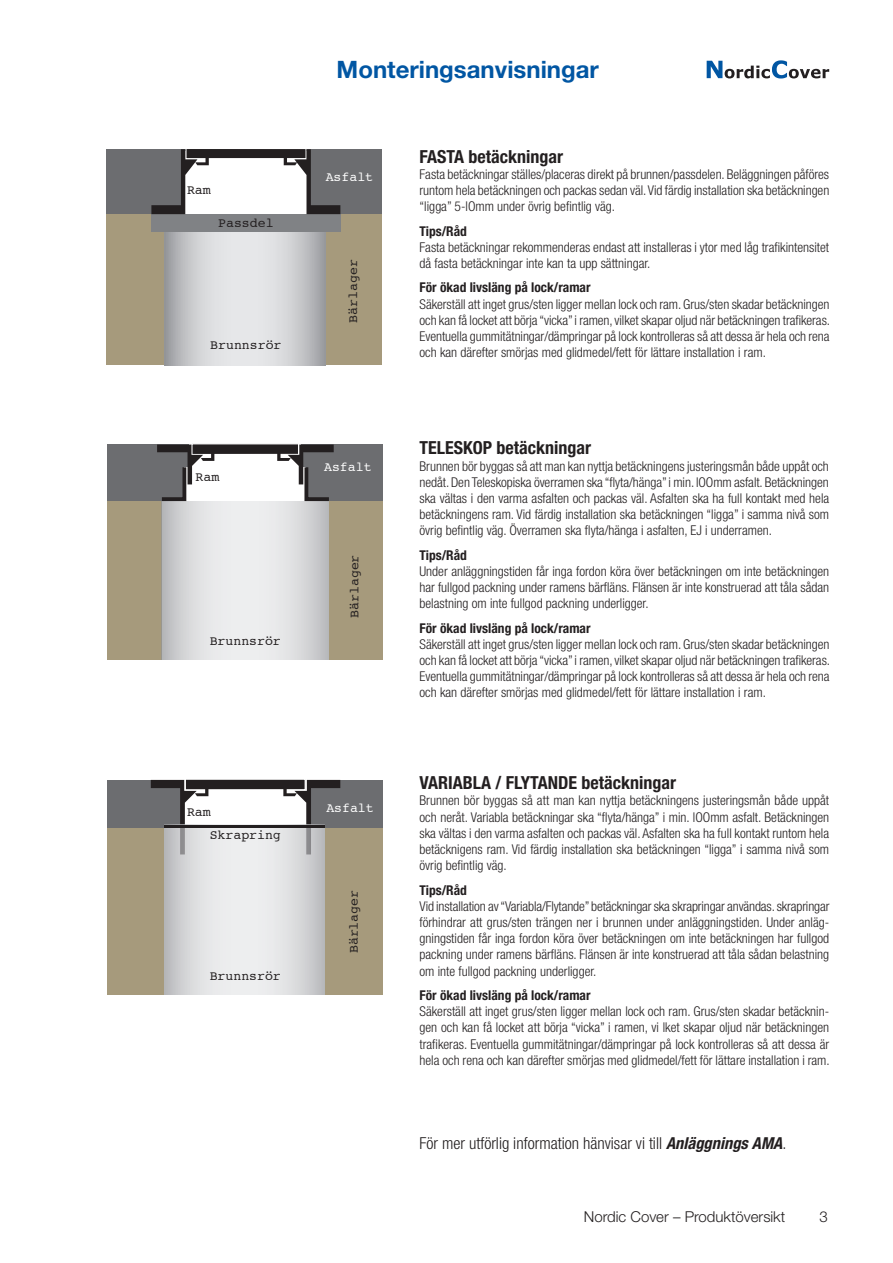
<style>
.page{position:relative;width:893px;height:1263px;background:#fff}
.page>*{position:absolute;margin:0;border:0;box-sizing:border-box;transform-origin:0 0}
.t1{font:700 24px "Helvetica Neue";color:#0156a3}
.t2{font:700 condensed 18px "Helvetica Neue";color:#231f20}
.t3{font:300 condensed 16.5px "Helvetica Neue";color:#231f20}
.t4{font:300 15px "Helvetica Neue";color:#231f20}
.t5{font:300 condensed 13.5px/16.2px "Helvetica Neue";color:#231f20;text-align:justify}
.t6{font:700 condensed 13.5px "Helvetica Neue";color:#231f20}
.t7{font:13.2px "Courier";color:#231f20}
.t8{font:13.2px "Courier";color:#fff}
.s1{font-weight:700;font-style:italic}
</style>
<div class="page">
<svg style="left:707px;top:60px;width:122px;height:19px"></svg>
<div style="left:106px;top:149px;width:276px;height:65px;background:#6c6d70"></div>
<div style="left:106px;top:214px;width:276px;height:151px;background:#a69a7c"></div>
<svg style="left:165px;top:232px;width:160px;height:133px"></svg>
<div style="left:151px;top:214px;width:189px;height:18px;background:#808285"></div>
<svg style="left:151px;top:149px;width:189px;height:65px"></svg>
<div style="left:107px;top:780px;width:276px;height:48px;background:#6c6d70"></div>
<div style="left:183px;top:779px;width:125px;height:47px;background:#fff"></div>
<div style="left:107px;top:828px;width:276px;height:166px;background:#a69a7c"></div>
<div style="left:185px;top:779px;width:120px;height:11px;background:#231f20"></div>
<div style="left:185px;top:779px;width:121px;height:11px;border:1px solid #fff"></div>
<svg style="left:164px;top:828px;width:160px;height:166px"></svg>
<hr style="left:164px;top:825px;width:160px;height:3px;background:#231f20">
<svg style="left:151px;top:780px;width:57px;height:74px"></svg>
<svg style="left:283px;top:780px;width:57px;height:74px"></svg>
<div style="left:107px;top:445px;width:276px;height:56px;background:#6c6d70"></div>
<div style="left:189px;top:445px;width:111px;height:56px;background:#fff"></div>
<div style="left:107px;top:501px;width:276px;height:158px;background:#a69a7c"></div>
<div style="left:192px;top:444px;width:107px;height:10px;background:#231f20"></div>
<div style="left:191px;top:443px;width:108px;height:12px;border:1px solid #fff"></div>
<svg style="left:162px;top:501px;width:167px;height:158px"></svg>
<svg style="left:157px;top:445px;width:57px;height:58px"></svg>
<svg style="left:277px;top:445px;width:57px;height:58px"></svg>
<p class="t7" style="left:187px;top:180px;width:25px">Ram</p>
<p class="t7" style="left:218px;top:213px;width:57px">Passdel</p>
<p class="t7" style="left:210px;top:334px;width:73px">Brunnsrör</p>
<p class="t7" style="left:195px;top:466px;width:25px">Ram</p>
<p class="t7" style="left:210px;top:630px;width:73px">Brunnsrör</p>
<p class="t7" style="left:187px;top:802px;width:25px">Ram</p>
<p class="t7" style="left:210px;top:824px;width:73px">Skrapring</p>
<p class="t7" style="left:210px;top:966px;width:73px">Brunnsrör</p>
<h1 class="t1" style="left:337px;top:55px;width:264px">Monteringsanvisningar</h1>
<p class="t8" style="left:326px;top:166px;width:49px">Asfalt</p>
<p class="t7" style="left:343px;top:322px;width:65px;rotate:-90deg">Bärlager</p>
<p class="t8" style="left:324px;top:457px;width:49px">Asfalt</p>
<p class="t7" style="left:343px;top:603px;width:65px;rotate:-90deg">Bärlager</p>
<p class="t7" style="left:344px;top:618px;width:65px;rotate:-90deg">Bärlager</p>
<p class="t8" style="left:326px;top:798px;width:49px">Asfalt</p>
<p class="t7" style="left:343px;top:953px;width:65px;rotate:-90deg">Bärlager</p>
<h2 class="t2" style="left:420px;top:145px;width:145px">FASTA betäckningar</h2>
<p class="t5" style="left:420px;top:166px;width:411px">Fasta betäckningar ställes/placeras direkt på brunnen/passdelen. Beläggningen påföres runtom hela betäckningen och packas sedan väl. Vid färdig installation ska betäckningen “ligga” 5-lOmm under övrig befintlig väg.</p>
<p class="t6" style="left:420px;top:223px;width:49px">Tips/Råd</p>
<p class="t5" style="left:420px;top:239px;width:411px">Fasta betäckningar rekommenderas endast att installeras i ytor med låg trafikintensitet då fasta betäckningar inte kan ta upp sättningar.</p>
<p class="t6" style="left:420px;top:279px;width:173px">För ökad livsläng på lock/ramar</p>
<p class="t5" style="left:420px;top:296px;width:412px">Säkerställ att inget grus/sten ligger mellan lock och ram. Grus/sten skadar betäckningen och kan få locket att börja “vicka” i ramen, vilket skapar oljud när betäckningen trafikeras.<br>Eventuella gummitätningar/dämpringar på lock kontrolleras så att dessa är hela och rena och kan därefter smörjas med glidmedel/fett för lättare installation i ram.</p>
<h2 class="t2" style="left:420px;top:437px;width:173px">TELESKOP betäckningar</h2>
<p class="t5" style="left:420px;top:458px;width:411px">Brunnen bör byggas så att man kan nyttja betäckningens justeringsmån både uppåt och nedåt. Den Teleskopiska överramen ska “flyta/hänga” i min. lOOmm asfalt. Betäckningen ska vältas i den varma asfalten och packas väl. Asfalten ska ha full kontakt med hela betäckningens ram. Vid färdig installation ska betäckningen “ligga” i samma nivå som övrig befintlig väg. Överramen ska flyta/hänga i asfalten, EJ i underramen.</p>
<p class="t6" style="left:420px;top:547px;width:49px">Tips/Råd</p>
<p class="t5" style="left:420px;top:563px;width:411px">Under anläggningstiden får inga fordon köra över betäckningen om inte betäckningen har fullgod packning under ramens bärfläns. Flänsen är inte konstruerad att tåla sådan belastning om inte fullgod packning underligger.</p>
<p class="t6" style="left:420px;top:620px;width:173px">För ökad livsläng på lock/ramar</p>
<p class="t5" style="left:420px;top:636px;width:412px">Säkerställ att inget grus/sten ligger mellan lock och ram. Grus/sten skadar betäckningen och kan få locket att börja “vicka” i ramen, vilket skapar oljud när betäckningen trafikeras.<br>Eventuella gummitätningar/dämpringar på lock kontrolleras så att dessa är hela och rena och kan därefter smörjas med glidmedel/fett för lättare installation i ram.</p>
<h2 class="t2" style="left:420px;top:772px;width:258px">VARIABLA / FLYTANDE betäckningar</h2>
<p class="t5" style="left:420px;top:792px;width:411px">Brunnen bör byggas så att man kan nyttja betäckningens justeringsmån både uppåt och neråt. Variabla betäckningar ska “flyta/hänga” i min. lOOmm asfalt. Betäckningen ska vältas i den varma asfalten och packas väl. Asfalten ska ha full kontakt runtom hela betäcknigens ram. Vid färdig installation ska betäckningen “ligga” i samma nivå som övrig befintlig väg.</p>
<p class="t6" style="left:420px;top:882px;width:49px">Tips/Råd</p>
<p class="t5" style="left:420px;top:898px;width:411px">Vid installation av “Variabla/Flytande” betäckningar ska skrapringar användas. skrapringar förhindrar att grus/sten trängen ner i brunnen under anläggningstiden. Under anläg&shy;gningstiden får inga fordon köra över betäckningen om inte betäckningen har fullgod packning under ramens bärfläns. Flänsen är inte konstruerad att tåla sådan belastning om inte fullgod packning underligger.</p>
<p class="t6" style="left:420px;top:987px;width:173px">För ökad livsläng på lock/ramar</p>
<p class="t5" style="left:420px;top:1003px;width:412px">Säkerställ att inget grus/sten ligger mellan lock och ram. Grus/sten skadar betäcknin&shy;gen och kan få locket att börja “vicka” i ramen, vi lket skapar oljud när betäckningen trafikeras. Eventuella gummitätningar/dämpringar på lock kontrolleras så att dessa är hela och rena och kan därefter smörjas med glidmedel/fett för lättare installation i ram.</p>
<p class="t3" style="left:420px;top:1134px;width:368px">För mer utförlig information hänvisar vi till <span class="s1">Anläggnings AMA</span>.</p>
<p class="t4" style="left:584px;top:1207px;width:203px">Nordic Cover – Produktöversikt</p>
<p class="t4" style="left:819px;top:1207px;width:10px">3</p>
</div>
